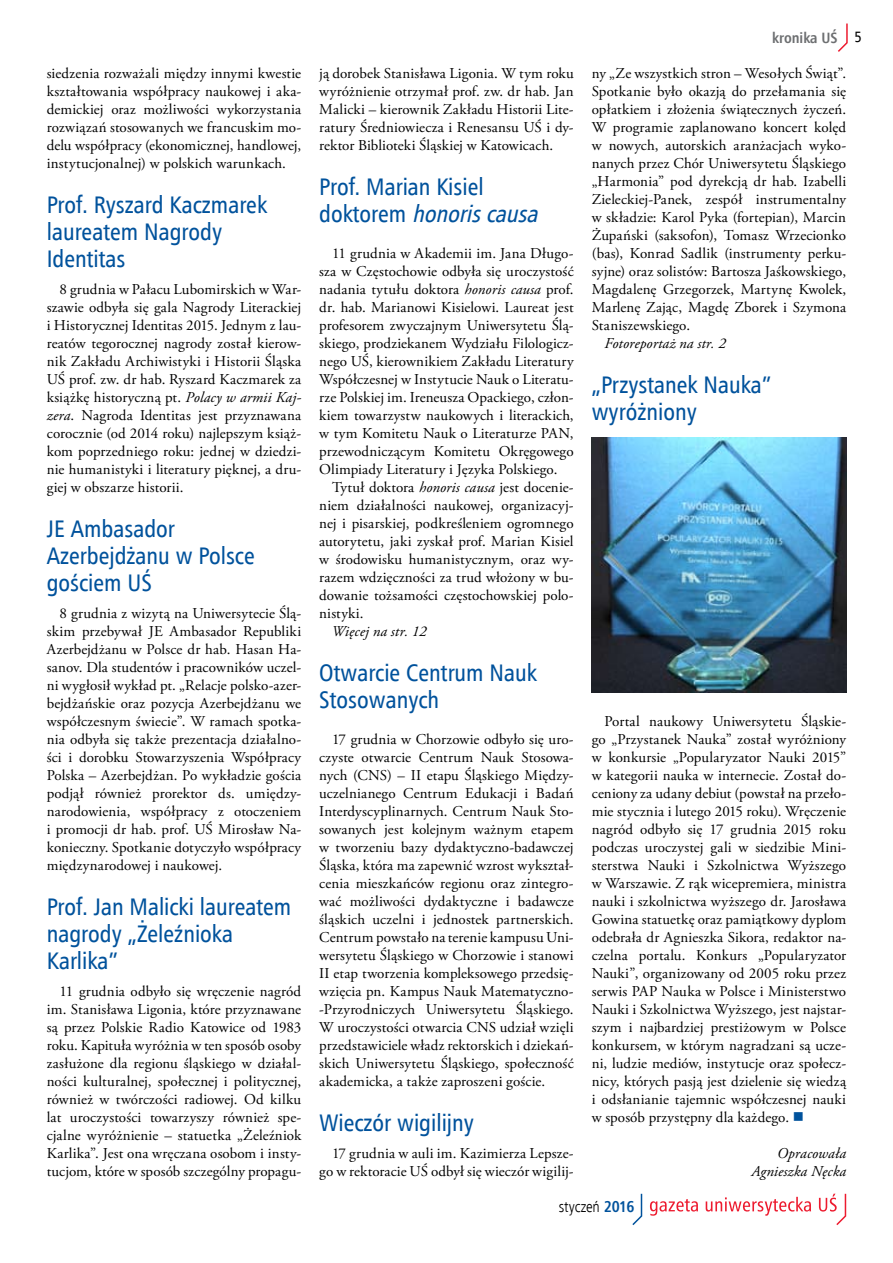
<style>
.page{position:relative;width:893px;height:1263px;background:#fff}
.page>*{position:absolute;margin:0;border:0;box-sizing:border-box;transform-origin:0 0}
.t1{font:24px/27px "Humnst 777 Cn EU";color:#00529c}
.t2{font:15.75px "Humnst 777 Lt Cn EU";letter-spacing:-.005em;color:#000}
.t3{font:15px/18px "Adobe Garamond Pro";letter-spacing:.01em;color:#000;text-align:justify}
.t4{font:italic 15px/18px "Adobe Garamond Pro";letter-spacing:.005em;color:#000;text-align:right}
.t5{font:700 15px "Humnst 777 Cn EU";color:#6d6f71}
.s1{font-style:italic}
.s2{font-weight:400;color:#000}
.s3{color:#00529c}
.s4{font-family:"Humnst 777 Cn EU";font-weight:700;color:#00529c}
</style>
<div class="page">
<svg style="left:632px;top:1193px;width:11px;height:32px"></svg>
<svg style="left:650px;top:1199px;width:48px;height:17px"></svg>
<svg style="left:706px;top:1197px;width:105px;height:19px"></svg>
<svg style="left:819px;top:1193px;width:28px;height:32px"></svg>
<svg style="left:838px;top:23px;width:10px;height:29px"></svg>
<img style="left:592px;top:438px;width:254px;height:254px">
<p class="t3" style="left:47px;top:64px;width:256px">siedzenia rozważali między innymi kwestie kształtowania współpracy naukowej i aka&shy;demickiej oraz możliwości wykorzystania rozwiązań stosowanych we francuskim mo&shy;delu współpracy (ekonomicznej, handlowej, instytucjonalnej) w polskich warunkach.</p>
<h1 class="t1" style="left:47px;top:191px;width:222px">Prof. Ryszard Kaczmarek laureatem Nagrody<br>Identitas</h1>
<p class="t3" style="left:47px;top:280px;width:256px;text-indent:13px">8 grudnia w Pałacu Lubomirskich w War&shy;szawie odbyła się gala Nagrody Literackiej i Historycznej Identitas 2015. Jednym z lau&shy;reatów tegorocznej nagrody został kierow&shy;nik Zakładu Archiwistyki i Historii Śląska UŚ prof. zw. dr hab. Ryszard Kaczmarek za książkę historyczną pt. <span class="s1">Polacy w armii Kaj&shy;zera</span>. Nagroda Identitas jest przyznawana corocznie (od 2014 roku) najlepszym książ&shy;kom poprzedniego roku: jednej w dziedzi&shy;nie humanistyki i literatury pięknej, a dru&shy;giej w obszarze historii.</p>
<h1 class="t1" style="left:47px;top:515px;width:209px">JE Ambasador<br>Azerbejdżanu w Polsce gościem UŚ</h1>
<p class="t3" style="left:47px;top:604px;width:256px;text-indent:13px">8 grudnia z wizytą na Uniwersytecie Ślą&shy;skim przebywał JE Ambasador Republiki Azerbejdżanu w Polsce dr hab. Hasan Ha&shy;sanov. Dla studentów i pracowników uczel&shy;ni wygłosił wykład pt. „Relacje polsko-azer&shy;bejdżańskie oraz pozycja Azerbejdżanu we współczesnym świecie”. W ramach spotka&shy;nia odbyła się także prezentacja działalno&shy;ści i dorobku Stowarzyszenia Współpracy Polska – Azerbejdżan. Po wykładzie gościa podjął również prorektor ds. umiędzy&shy;narodowienia, współpracy z otoczeniem i promocji dr hab. prof. UŚ Mirosław Na&shy;konieczny. Spotkanie dotyczyło współpracy międzynarodowej i naukowej.</p>
<h1 class="t1" style="left:47px;top:893px;width:246px">Prof. Jan Malicki laureatem nagrody „Żeleźnioka<br>Karlika”</h1>
<p class="t3" style="left:47px;top:982px;width:256px;text-indent:13px">11 grudnia odbyło się wręczenie nagród im. Stanisława Ligonia, które przyznawane są przez Polskie Radio Katowice od 1983 roku. Kapituła wyróżnia w ten sposób osoby zasłużone dla regionu śląskiego w działal&shy;ności kulturalnej, społecznej i politycznej, również w twórczości radiowej. Od kilku lat uroczystości towarzyszy również spe&shy;cjalne wyróżnienie – statuetka „Żeleźniok Karlika”. Jest ona wręczana osobom i insty&shy;tucjom, które w sposób szczególny propagu-</p>
<p class="t3" style="left:319px;top:64px;width:256px">ją dorobek Stanisława Ligonia. W tym roku wyróżnienie otrzymał prof. zw. dr hab. Jan Malicki – kierownik Zakładu Historii Lite&shy;ratury Średniowiecza i Renesansu UŚ i dy&shy;rektor Biblioteki Śląskiej w Katowicach.</p>
<h1 class="t1" style="left:319px;top:173px;width:226px">Prof. Marian Kisiel<br>d o kt o r e m <span class="s1">honoriscausa</span></h1>
<p class="t3" style="left:319px;top:244px;width:256px;text-indent:13px">11 grudnia w Akademii im. Jana Długo&shy;sza w Częstochowie odbyła się uroczystość nadania tytułu doktora <span class="s1">honoris causa</span> prof. dr. hab. Marianowi Kisielowi. Laureat jest profesorem zwyczajnym Uniwersytetu Ślą&shy;skiego, prodziekanem Wydziału Filologicz&shy;nego UŚ, kierownikiem Zakładu Literatury Współczesnej w Instytucie Nauk o Literatu&shy;rze Polskiej im. Ireneusza Opackiego, człon&shy;kiem towarzystw naukowych i literackich, w tym Komitetu Nauk o Literaturze PAN, przewodniczącym Komitetu Okręgowego Olimpiady Literatury i Języka Polskiego.</p>
<p class="t3" style="left:319px;top:478px;width:256px;text-indent:13px">Tytuł doktora <span class="s1">honoris causa</span> jest docenie&shy;niem działalności naukowej, organizacyj&shy;nej i pisarskiej, podkreśleniem ogromnego autorytetu, jaki zyskał prof. Marian Kisiel w środowisku humanistycznym, oraz wy&shy;razem wdzięczności za trud włożony w bu&shy;dowanie tożsamości częstochowskiej polo&shy;nistyki.</p>
<p class="t4" style="left:332px;top:622px;width:96px">Więcej na str. 12</p>
<h1 class="t1" style="left:319px;top:659px;width:219px">Otwarcie Centrum Nauk<br>Stosowanych</h1>
<p class="t3" style="left:319px;top:730px;width:256px;text-indent:13px">17 grudnia w Chorzowie odbyło się uro&shy;czyste otwarcie Centrum Nauk Stosowa&shy;nych (CNS) – II etapu Śląskiego Między&shy;uczelnianego Centrum Edukacji i Badań Interdyscyplinarnych. Centrum Nauk Sto&shy;sowanych jest kolejnym ważnym etapem w tworzeniu bazy dydaktyczno-badawczej Śląska, która ma zapewnić wzrost wykształ&shy;cenia mieszkańców regionu oraz zintegro&shy;wać możliwości dydaktyczne i badawcze śląskich uczelni i jednostek partnerskich.<br>Centrum powstało na terenie kampusu Uni&shy;wersytetu Śląskiego w Chorzowie i stanowi II etap tworzenia kompleksowego przedsię&shy;wzięcia pn. Kampus Nauk Matematyczno--Przyrodniczych Uniwersytetu Śląskiego.<br>W uroczystości otwarcia CNS udział wzięli przedstawiciele władz rektorskich i dziekań&shy;skich Uniwersytetu Śląskiego, społeczność akademicka, a także zaproszeni goście.</p>
<h1 class="t1" style="left:319px;top:1109px;width:156px">Wieczór wigilijny</h1>
<p class="t3" style="left:319px;top:1144px;width:256px;text-align:right">17 grudnia w auli im. Kazimierza Lepsze&shy;go w rektoracie UŚ odbył się wieczór wigilij-</p>
<p class="t5" style="left:772px;top:28px;width:91px">kronika UŚ <span class="s2">5</span></p>
<p class="t3" style="left:592px;top:64px;width:256px">ny „Ze wszystkich stron – Wesołych Świąt”.<br>Spotkanie było okazją do przełamania się opłatkiem i złożenia świątecznych życzeń.<br>W programie zaplanowano koncert kolęd w nowych, autorskich aranżacjach wyko&shy;nanych przez Chór Uniwersytetu Śląskiego „Harmonia” pod dyrekcją dr hab. Izabelli Zieleckiej-Panek, zespół instrumentalny w składzie: Karol Pyka (fortepian), Marcin Żupański (saksofon), Tomasz Wrzecionko (bas), Konrad Sadlik (instrumenty perku&shy;syjne) oraz solistów: Bartosza Jaśkowskiego, Magdalenę Grzegorzek, Martynę Kwolek, Marlenę Zając, Magdę Zborek i Szymona Staniszewskiego.</p>
<p class="t4" style="left:604px;top:334px;width:123px">Fotoreportaż na str. 2</p>
<h1 class="t1" style="left:592px;top:371px;width:181px">„Przystanek Nauka” wyróżniony</h1>
<p class="t3" style="left:592px;top:712px;width:256px;text-indent:13px">Portal naukowy Uniwersytetu Śląskie&shy;go „Przystanek Nauka” został wyróżniony w konkursie „Popularyzator Nauki 2015” w kategorii nauka w internecie. Został do&shy;ceniony za udany debiut (powstał na przeło&shy;mie stycznia i lutego 2015 roku). Wręczenie nagród odbyło się 17 grudnia 2015 roku podczas uroczystej gali w siedzibie Mini&shy;sterstwa Nauki i Szkolnictwa Wyższego w Warszawie. Z rąk wicepremiera, ministra nauki i szkolnictwa wyższego dr. Jarosława Gowina statuetkę oraz pamiątkowy dyplom odebrała dr Agnieszka Sikora, redaktor na&shy;czelna portalu. Konkurs „Popularyzator Nauki”, organizowany od 2005 roku przez serwis PAP Nauka w Polsce i Ministerstwo Nauki i Szkolnictwa Wyższego, jest najstar&shy;szym i najbardziej prestiżowym w Polsce konkursem, w którym nagradzani są ucze&shy;ni, ludzie mediów, instytucje oraz społecz&shy;nicy, których pasją jest dzielenie się wiedzą i odsłanianie tajemnic współczesnej nauki w sposób przystępny dla każdego. <span class="s3">■</span></p>
<p class="t4" style="left:751px;top:1144px;width:96px">Opracowała<br>Agnieszka Nęcka</p>
<p class="t2" style="left:559px;top:1196px;width:77px">styczeń <span class="s4">2016</span></p>
</div>
